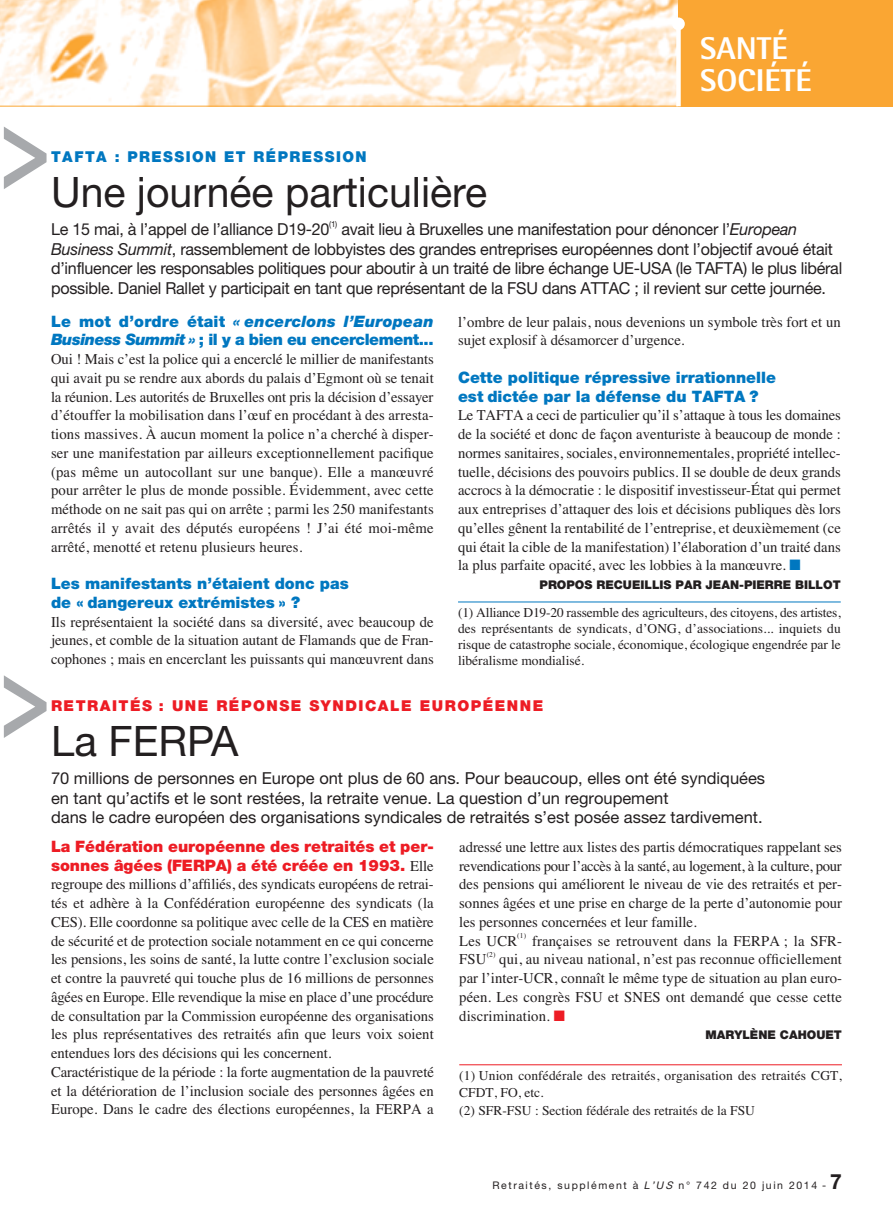
<style>
.page{position:relative;width:893px;height:1221px;background:#fff}
.page>*{position:absolute;margin:0;border:0;box-sizing:border-box;transform-origin:0 0}
.t1{font:500 120px "Helvetica Neue";color:#a7a9ac;scale:.7 1}
.t2{font:42px "Helvetica Neue";color:#231f20}
.t3{font:800 31.5px/31.5px "Rotis Semi Sans";color:#fff}
.t4{font:16.5px/19.5px "Helvetica Neue";letter-spacing:-.015em;color:#231f20}
.t5{font:900 15.75px/18.8px "Helvetica Neue";color:#0077c0}
.t6{font:900 15.75px/18.8px "Helvetica Neue";letter-spacing:-.025em;color:#0077c0}
.t7{font:900 15.75px/18.8px "Helvetica Neue";color:#ed1c24}
.t8{font:15px/18.8px "Times";color:#231f20;text-align:justify}
.t9{font:900 15px "Helvetica Neue";letter-spacing:.1em;color:#ed1c24}
.t10{font:900 15px "Helvetica Neue";letter-spacing:.1em;color:#0077c0}
.t11{font:13.5px/15.8px "Times";color:#231f20}
.t12{font:900 12px "Helvetica Neue";color:#231f20}
.t13{font:10.5px "Helvetica Neue";letter-spacing:.15em;color:#231f20}
.t14{font:8.25px "Helvetica Neue";color:#231f20}
.t15{font:7.5px "Times";color:#231f20}
.s1{font-style:italic}
.s2{color:#0077c0}
.s3{font-family:"Times";font-weight:400;font-size:15px;color:#231f20}
.s4{color:#ed1c24}
.s5{font-weight:700;font-size:21px}
</style>
<div class="page">
<img style="left:0;top:0;width:678px;height:106px">
<hr style="left:0;top:106px;width:893px;height:1px;background:#faa633">
<div style="left:678px;top:0;width:215px;height:106px;background:#faa633"></div>
<div style="left:676px;top:25px;width:5px;height:81px;background:#fff"></div>
<div style="left:672px;top:17px;width:13px;height:13px;background:#fff;border-radius:50%"></div>
<hr style="left:459px;top:1064px;width:383px;height:1px;background:#ed1c24">
<hr style="left:458px;top:601px;width:383px;height:1px;background:#0077c0">
<h3 class="t3" style="left:700px;top:36px;width:113px">SANTÉ<br>SOCIÉTÉ</h3>
<h1 class="t1" style="left:0;top:103px;width:74px">&gt;</h1>
<p class="t10" style="left:51px;top:152px;width:317px">TAFTA : PRESSION ET RÉPRESSION</p>
<h2 class="t2" style="left:51px;top:178px;width:438px">Une journée particulière</h2>
<p class="t4" style="left:51px;top:221px;width:280px">Le 15 mai, à l’appel de l’alliance D19-20</p>
<p class="t14" style="left:329px;top:221px;width:10px">(1)</p>
<p class="t4" style="left:51px;top:221px;width:793px;text-indent:290px">avait lieu à Bruxelles une manifestation pour dénoncer l’<span class="s1">European Business Summit</span>, rassemblement de lobbyistes des grandes entreprises européennes dont l’objectif avoué était d’influencer les responsables politiques pour aboutir à un traité de libre échange UE-USA (le TAFTA) le plus libéral possible. Daniel Rallet y participait en tant que représentant de la FSU dans ATTAC ; il revient sur cette journée.</p>
<p class="t6" style="left:51px;top:313px;width:384px">Le mot d’ordre était <span class="s1">« encerclons l’European<br>Business Summit »</span> ; il y a bien eu encerclement...</p>
<p class="t8" style="left:51px;top:351px;width:384px">Oui ! Mais c’est la police qui a encerclé le millier de manifestants qui avait pu se rendre aux abords du palais d’Egmont où se tenait la réunion. Les autorités de Bruxelles ont pris la décision d’essayer d’étouffer la mobilisation dans l’œuf en procédant à des arresta&shy;tions massives. À aucun moment la police n’a cherché à disper&shy;ser une manifestation par ailleurs exceptionnellement pacifique (pas même un autocollant sur une banque). Elle a manœuvré pour arrêter le plus de monde possible. Évidemment, avec cette méthode on ne sait pas qui on arrête ; parmi les 250 manifestants arrêtés il y avait des députés européens ! J’ai été moi-même arrêté, menotté et retenu plusieurs heures.</p>
<p class="t5" style="left:51px;top:575px;width:299px">Les manifestants n’étaient donc pas de « dangereux extrémistes » ?</p>
<p class="t8" style="left:51px;top:613px;width:384px">Ils représentaient la société dans sa diversité, avec beaucoup de jeunes, et comble de la situation autant de Flamands que de Fran&shy;cophones ; mais en encerclant les puissants qui manœuvrent dans</p>
<p class="t8" style="left:458px;top:313px;width:384px">l’ombre de leur palais, nous devenions un symbole très fort et un sujet explosif à désamorcer d’urgence.</p>
<p class="t5" style="left:458px;top:369px;width:319px">Cette politique répressive irrationnelle est dictée par la défense du TAFTA ?</p>
<p class="t8" style="left:458px;top:407px;width:384px">Le TAFTA a ceci de particulier qu’il s’attaque à tous les domaines de la société et donc de façon aventuriste à beaucoup de monde : normes sanitaires, sociales, environnementales, propriété intellec&shy;tuelle, décisions des pouvoirs publics. Il se double de deux grands accrocs à la démocratie : le dispositif investisseur-État qui permet aux entreprises d’attaquer des lois et décisions publiques dès lors qu’elles gênent la rentabilité de l’entreprise, et deuxièmement (ce qui était la cible de la manifestation) l’élaboration d’un traité dans la plus parfaite opacité, avec les lobbies à la manœuvre. <span class="s2">■</span></p>
<p class="t12" style="left:540px;top:580px;width:303px">PROPOS RECUEILLIS PAR JEAN-PIERRE BILLOT</p>
<p class="t11" style="left:458px;top:606px;width:384px;text-align:justify">(1) Alliance D19-20 rassemble des agriculteurs, des citoyens, des artistes, des représentants de syndicats, d’ONG, d’associations... inquiets du risque de catastrophe sociale, économique, écologique engendrée par le libéralisme mondialisé.</p>
<h1 class="t1" style="left:0;top:651px;width:74px">&gt;</h1>
<p class="t9" style="left:51px;top:700px;width:494px">RETRAITÉS : UNE RÉPONSE SYNDICALE EUROPÉENNE</p>
<h2 class="t2" style="left:51px;top:726px;width:189px">La FERPA</h2>
<p class="t4" style="left:51px;top:770px;width:716px">70 millions de personnes en Europe ont plus de 60 ans. Pour beaucoup, elles ont été syndiquées en tant qu’actifs et le sont restées, la retraite venue. La question d’un regroupement<br>dans le cadre européen des organisations syndicales de retraités s’est posée assez tardivement.</p>
<p class="t7" style="left:51px;top:838px;width:384px">La Fédération européenne des retraités et per&shy;sonnes âgées (FERPA) a été créée en 1993. <span class="s3">Elle</span></p>
<p class="t8" style="left:51px;top:876px;width:384px;text-align:left">regroupe des millions d’affiliés, des syndicats européens de retrai&shy;tés et adhère à la Confédération européenne des syndicats (la CES). Elle coordonne sa politique avec celle de la CES en matière de sécurité et de protection sociale notamment en ce qui concerne les pensions, les soins de santé, la lutte contre l’exclusion sociale et contre la pauvreté qui touche plus de 16 millions de personnes âgées en Europe. Elle revendique la mise en place d’une procédure de consultation par la Commission européenne des organisations les plus représentatives des retraités afin que leurs voix soient entendues lors des décisions qui les concernent.<br>Caractéristique de la période : la forte augmentation de la pauvreté et la détérioration de l’inclusion sociale des personnes âgées en Europe. Dans le cadre des élections européennes, la FERPA a</p>
<p class="t8" style="left:459px;top:838px;width:384px;text-align:left">adressé une lettre aux listes des partis démocratiques rappelant ses revendications pour l’accès à la santé, au logement, à la culture, pour des pensions qui améliorent le niveau de vie des retraités et per&shy;sonnes âgées et une prise en charge de la perte d’autonomie pour les personnes concernées et leur famille.<br>Les UCR</p>
<p class="t15" style="left:517px;top:932px;width:10px">(1)</p>
<p class="t8" style="left:532px;top:932px;width:311px">françaises se retrouvent dans la FERPA ; la SFR-</p>
<p class="t8" style="left:459px;top:951px;width:29px">FSU</p>
<p class="t15" style="left:487px;top:951px;width:10px">(2)</p>
<p class="t8" style="left:459px;top:951px;width:384px;text-indent:40px">qui, au niveau national, n’est pas reconnue officiellement par l’inter-UCR, connaît le même type de situation au plan euro&shy;péen. Les congrès FSU et SNES ont demandé que cesse cette discrimination. <span class="s4">■</span></p>
<p class="t12" style="left:705px;top:1030px;width:138px">MARYLÈNE CAHOUET</p>
<p class="t11" style="left:459px;top:1068px;width:384px;line-height:17.2px">(1) Union confédérale des retraités, organisation des retraités CGT,<br>CFDT, FO, etc.<br>(2) SFR-FSU : Section fédérale des retraités de la FSU</p>
<p class="t13" style="left:492px;top:1181px;width:351px">Retraités, supplément à <span class="s1">L’US</span> n° 742 du 20 juin 2014 - <span class="s5">7</span></p>
</div>
